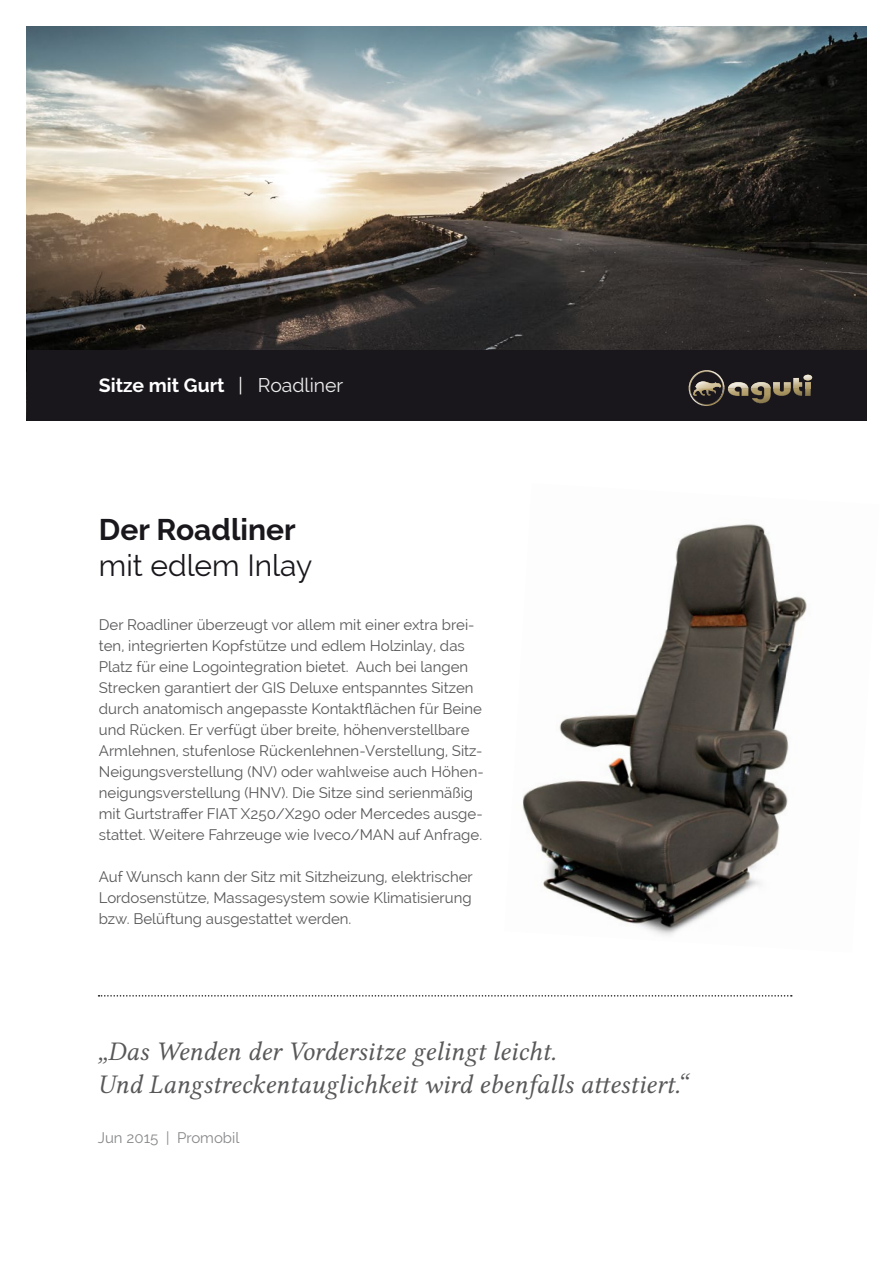
<style>
.page{position:relative;width:893px;height:1263px;background:#fff}
.page>*{position:absolute;margin:0;border:0;box-sizing:border-box;transform-origin:0 0}
.t1{font:30px "Raleway";color:#1a171c}
.t2{font:700 30px "Raleway";color:#1a171c}
.t3{font:27px/32.4px "Lin Libertine OI";color:#58585a}
.t4{font:700 19.35px "Raleway";color:#fff}
.t5{font:15px/21px "Raleway";color:#58585a}
.t6{font:15px "Raleway";color:#87888a}
.s1{font-weight:400}
.s2{font-weight:400;color:#eceded}
</style>
<div class="page">
<img style="left:27px;top:26px;width:839px;height:325px">
<img style="left:522px;top:524px;width:285px;height:412px">
<div style="left:27px;top:351px;width:839px;height:70px;background:#1a171c"></div>
<svg style="left:689px;top:370px;width:123px;height:36px"></svg>
<svg style="left:99px;top:995px;width:693px;height:1px"></svg>
<p class="t4" style="left:99px;top:375px;width:246px">Sitze mit Gurt <span class="s1">|</span> <span class="s2">Roadliner</span></p>
<h1 class="t2" style="left:99px;top:513px;width:199px">Der Roadliner</h1>
<h1 class="t1" style="left:99px;top:548px;width:215px">mit edlem Inlay</h1>
<p class="t5" style="left:99px;top:614px;width:386px">Der Roadliner überzeugt vor allem mit einer extra brei&shy;ten, integrierten Kopfstütze und edlem Holzinlay, das Platz für eine Logointegration bietet. Auch bei langen Strecken garantiert der GIS Deluxe entspanntes Sitzen durch anatomisch angepasste Kontaktflächen für Beine und Rücken. Er verfügt über breite, höhenverstellbare Armlehnen, stufenlose Rückenlehnen-Verstellung, Sitz-Neigungsverstellung (NV) oder wahlweise auch Höhen&shy;neigungsverstellung (HNV). Die Sitze sind serienmäßig mit Gurtstraffer FIAT X250/X290 oder Mercedes ausge&shy;stattet. Weitere Fahrzeuge wie Iveco/MAN auf Anfrage.</p>
<p class="t5" style="left:99px;top:866px;width:375px;text-align:justify">Auf Wunsch kann der Sitz mit Sitzheizung, elektrischer Lordosenstütze, Massagesystem sowie Klimatisierung bzw. Belüftung ausgestattet werden.</p>
<h2 class="t3" style="left:98px;top:1036px;width:591px">„Das Wenden der Vordersitze gelingt leicht.<br>Und Langstreckentauglichkeit wird ebenfalls attestiert.“</h2>
<p class="t6" style="left:98px;top:1129px;width:143px">Jun 2015 | Promobil</p>
</div>
